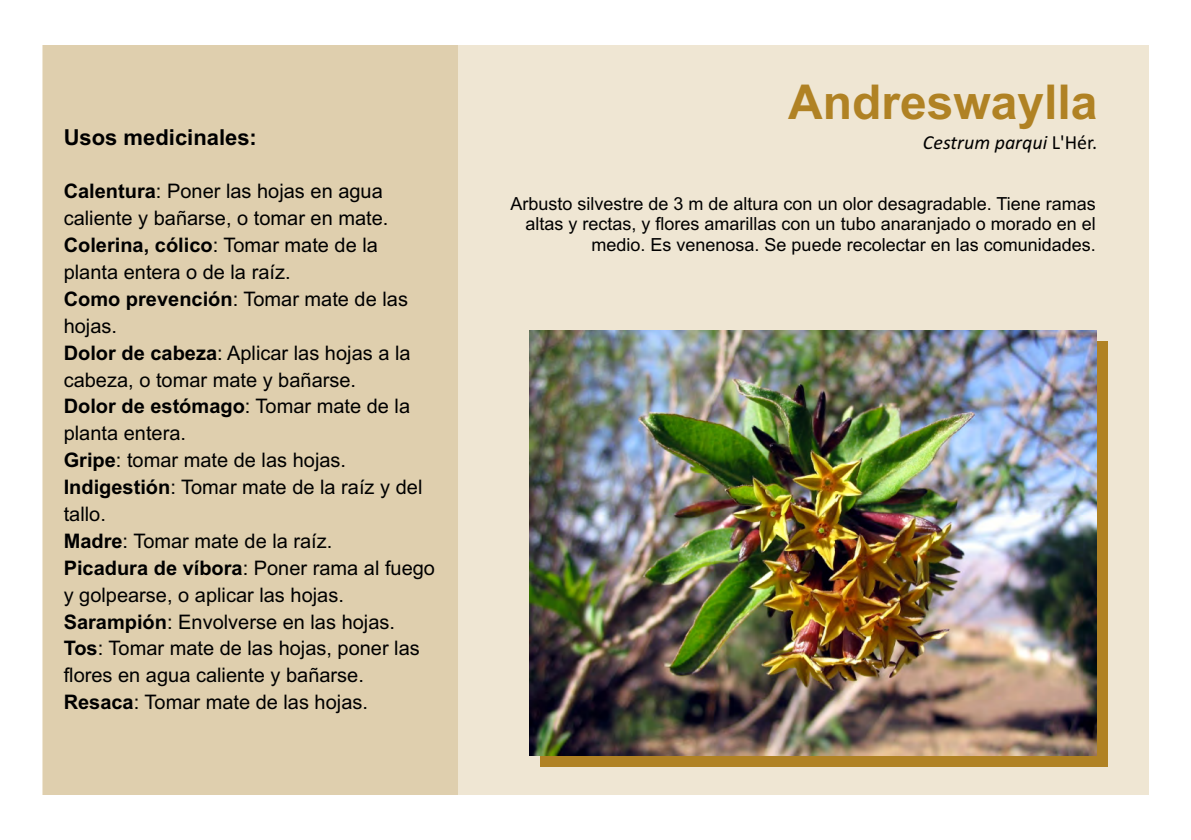
<style>
.page{position:relative;width:1191px;height:840px;background:#fff}
.page>*{position:absolute;margin:0;border:0;box-sizing:border-box;transform-origin:0 0}
.t1{font:700 48px "Arial";color:#b08224}
.t2{font:700 22px "Arial";color:#000}
.t3{font:20px/26.8px "Arial";color:#000}
.t4{font:italic 20px "Calibri";color:#000}
.t5{font:18px/20.6px "Arial";color:#000;text-align:right}
.s1{font-weight:700}
.s2{font-style:normal}
</style>
<div class="page">
<div style="left:43px;top:45px;width:1105px;height:749px;background:#efe6d3"></div>
<div style="left:541px;top:341px;width:567px;height:425px;background:#b08224"></div>
<img style="left:529px;top:330px;width:567px;height:425px">
<div style="left:43px;top:45px;width:414px;height:749px;background:#dfcfae"></div>
<p class="t2" style="left:64px;top:128px;width:195px">Usos medicinales:</p>
<p class="t3" style="left:64px;top:180px;width:373px"><span class="s1">Calentura</span>: Poner las hojas en agua caliente y bañarse, o tomar en mate.<br><span class="s1">Colerina, cólico</span>: Tomar mate de la planta entera o de la raíz.<br><span class="s1">Como prevención</span>: Tomar mate de las hojas.<br><span class="s1">Dolor de cabeza</span>: Aplicar las hojas a la cabeza, o tomar mate y bañarse.<br><span class="s1">Dolor de estómago</span>: Tomar mate de la planta entera.<br><span class="s1">Gripe</span>: tomar mate de las hojas.<br><span class="s1">Indigestión</span>: Tomar mate de la raíz y del tallo.<br><span class="s1">Madre</span>: Tomar mate de la raíz.<br><span class="s1">Picadura de víbora</span>: Poner rama al fuego y golpearse, o aplicar las hojas.<br><span class="s1">Sarampión</span>: Envolverse en las hojas.<br><span class="s1">Tos</span>: Tomar mate de las hojas, poner las flores en agua caliente y bañarse.<br><span class="s1">Resaca</span>: Tomar mate de las hojas.</p>
<h1 class="t1" style="left:788px;top:84px;width:311px">Andreswaylla</h1>
<p class="t4" style="left:923px;top:134px;width:176px">Cestrum parqui <span class="s2">L'Hér.</span></p>
<p class="t5" style="left:510px;top:195px;width:587px">Arbusto silvestre de 3 m de altura con un olor desagradable. Tiene ramas altas y rectas, y flores amarillas con un tubo anaranjado o morado en el medio. Es venenosa. Se puede recolectar en las comunidades.</p>
</div>
